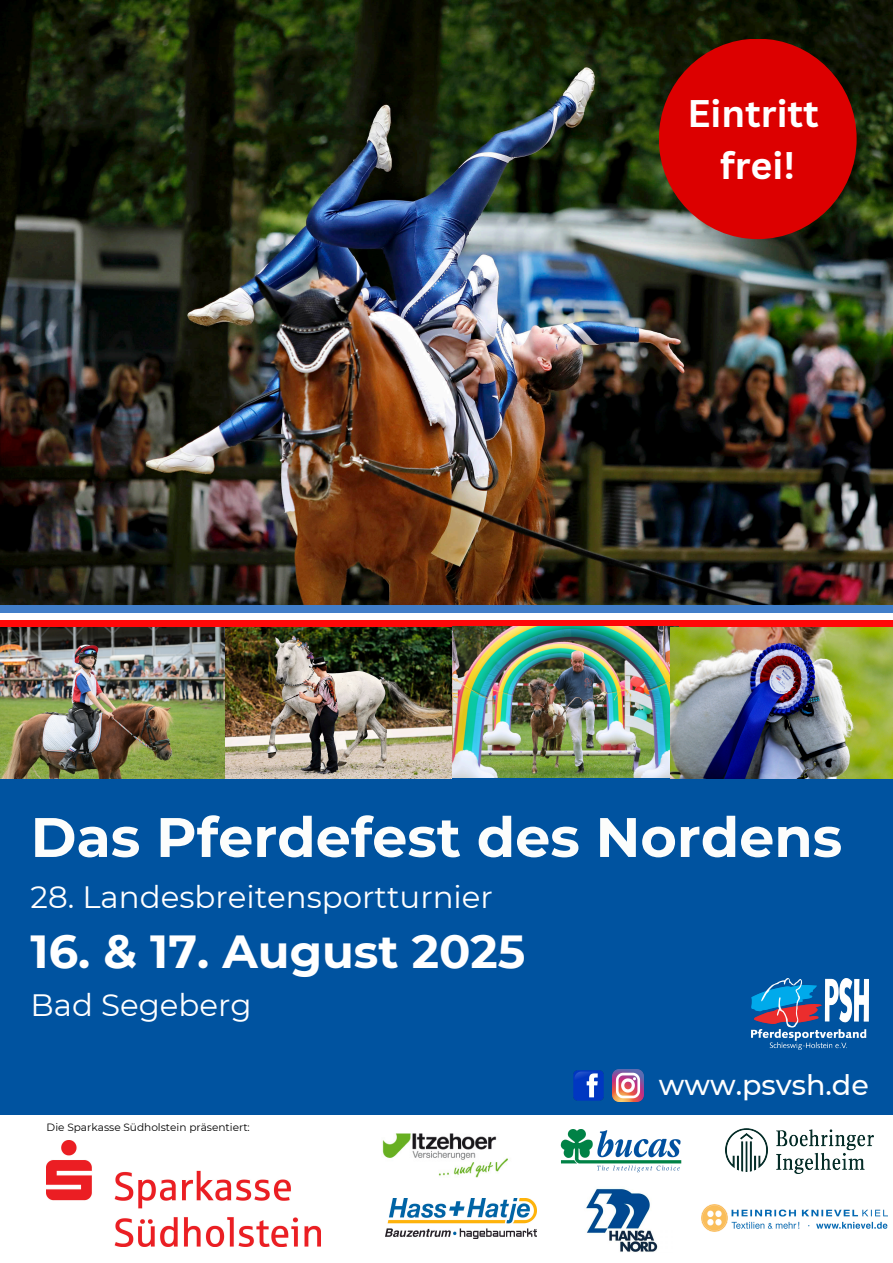
<style>
.page{position:relative;width:893px;height:1263px;background:#fff}
.page>*{position:absolute;margin:0;border:0;box-sizing:border-box;transform-origin:0 0}
.t1{font:700 55.57px "Montserrat";color:#fcfdfc}
.t2{font:700 46.28px "Montserrat";color:#fff}
.t3{font:700 37.5px/52.3px "Canva Sans";color:#fff;text-align:center}
.t4{font:30.9px "Montserrat";color:#fff}
.t5{font:500 28.5px "Montserrat";color:#fff}
.t6{font:10.57px "Montserrat";color:#000}
</style>
<div class="page">
<div style="left:0;top:0;width:893px;height:1115px;background:#0053a0"></div>
<img style="left:0;top:0;width:893px;height:605px">
<img style="left:560px;top:1129px;width:122px;height:44px">
<img style="left:47px;top:1141px;width:274px;height:105px">
<img style="left:382px;top:1133px;width:126px;height:45px">
<img style="left:702px;top:1205px;width:185px;height:27px">
<img style="left:725px;top:1129px;width:148px;height:45px">
<div style="left:659px;top:39px;width:197px;height:200px;background:#dc0000;border-radius:50%"></div>
<div style="left:0;top:613px;width:893px;height:7px;background:#fff"></div>
<div style="left:0;top:605px;width:893px;height:8px;background:#417ec9"></div>
<div style="left:0;top:620px;width:893px;height:7px;background:#ff0808"></div>
<img style="left:0;top:626px;width:679px;height:153px">
<img style="left:670px;top:627px;width:223px;height:152px">
<img style="left:612px;top:1070px;width:31px;height:31px">
<img style="left:573px;top:1070px;width:31px;height:31px">
<img style="left:751px;top:978px;width:117px;height:72px">
<img style="left:385px;top:1199px;width:152px;height:39px">
<img style="left:586px;top:1188px;width:72px;height:64px">
<p class="t3" style="left:687px;top:86px;width:133px">Eintritt frei!</p>
<h1 class="t1" style="left:31px;top:803px;width:813px">Das Pferdefest des Nordens</h1>
<h1 class="t4" style="left:31px;top:878px;width:464px">28. Landesbreitensportturnier</h1>
<h1 class="t2" style="left:31px;top:923px;width:496px">16. &amp; 17. August 2025</h1>
<h1 class="t4" style="left:31px;top:986px;width:223px">Bad Segeberg</h1>
<p class="t6" style="left:47px;top:1121px;width:205px">Die Sparkasse Südholstein präsentiert:</p>
<p class="t5" style="left:659px;top:1067px;width:211px">www.psvsh.de</p>
</div>
